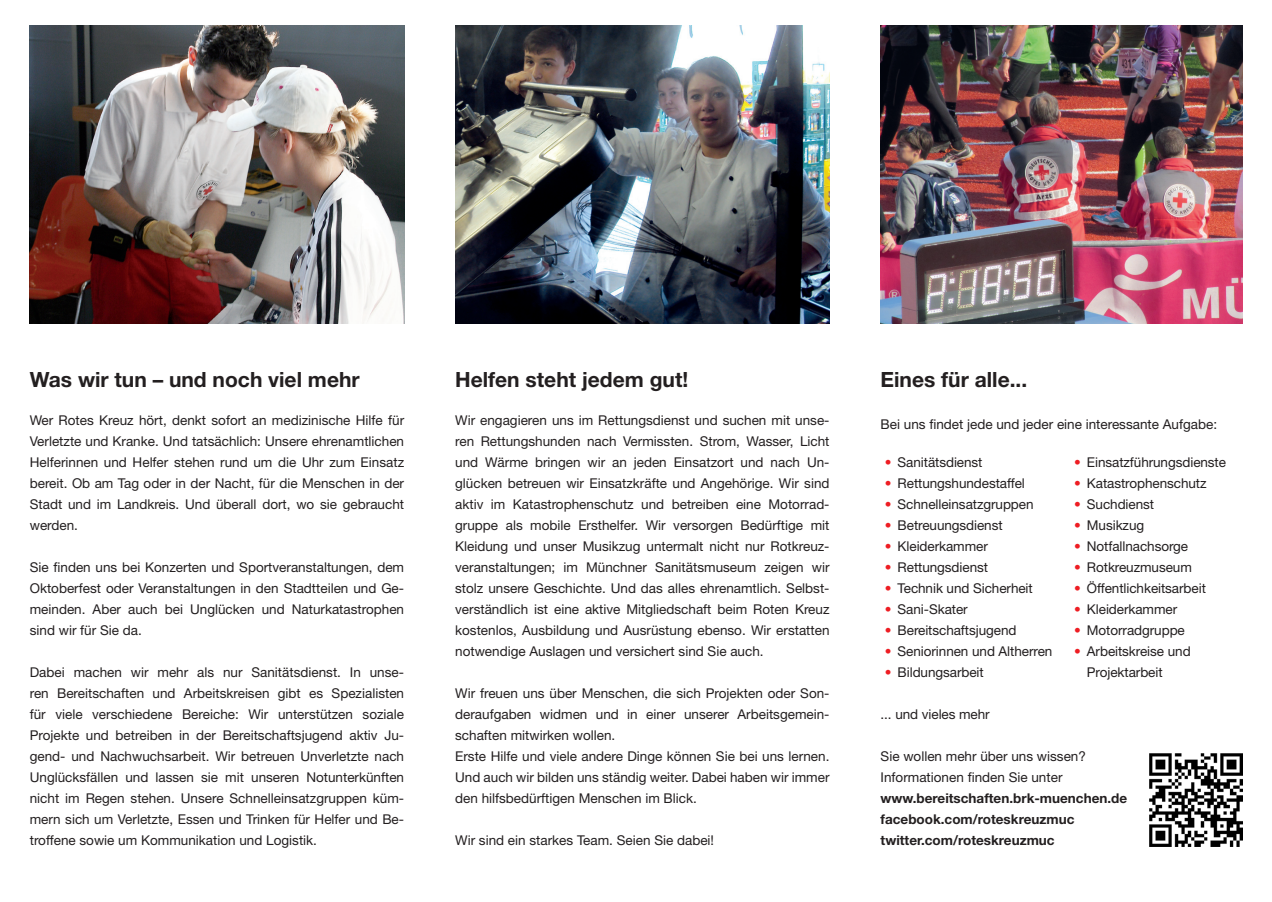
<style>
.page{position:relative;width:1272px;height:902px;background:#fff}
.page>*{position:absolute;margin:0;border:0;box-sizing:border-box;transform-origin:0 0}
._02_Head_2_-_14_pt{font:700 21px "Helvetica Neue LT";color:#231f20}
._02_Copy_-_9_pt{font:13.5px/21px "Helvetica Neue LT";letter-spacing:-.005em;color:#231f20;text-align:justify}
._02_Copy_-_9_pt-2{font:700 13.5px "Helvetica Neue LT";color:#231f20}
.s1{color:#ee1d23}
</style>
<div class="page">
<img style="left:30px;top:26px;width:374px;height:297px">
<img style="left:880px;top:26px;width:362px;height:297px">
<img style="left:455px;top:26px;width:374px;height:297px">
<img style="left:1149px;top:753px;width:93px;height:93px">
<p class="_02_Head_2_-_14_pt" style="left:30px;top:366px;width:331px">Was wir tun – und noch viel mehr</p>
<p class="_02_Head_2_-_14_pt" style="left:455px;top:366px;width:234px">Helfen steht jedem gut!</p>
<p class="_02_Head_2_-_14_pt" style="left:880px;top:366px;width:148px">Eines für alle...</p>
<p class="_02_Copy_-_9_pt" style="left:30px;top:409px;width:376px">Wer Rotes Kreuz hört, denkt sofort an medizinische Hilfe für Verletzte und Kranke. Und tatsächlich: Unsere ehrenamtlichen Helferinnen und Helfer stehen rund um die Uhr zum Einsatz bereit. Ob am Tag oder in der Nacht, für die Menschen in der Stadt und im Landkreis. Und überall dort, wo sie gebraucht werden.</p>
<p class="_02_Copy_-_9_pt" style="left:30px;top:556px;width:376px">Sie finden uns bei Konzerten und Sportveranstaltungen, dem Oktoberfest oder Veranstaltungen in den Stadtteilen und Ge&shy;meinden. Aber auch bei Unglücken und Naturkatastrophen sind wir für Sie da.</p>
<p class="_02_Copy_-_9_pt" style="left:30px;top:661px;width:376px">Dabei machen wir mehr als nur Sanitätsdienst. In unse&shy;ren Bereitschaften und Arbeitskreisen gibt es Spezialisten für viele verschiedene Bereiche: Wir unterstützen soziale Projekte und betreiben in der Bereitschaftsjugend aktiv Ju&shy;gend- und Nachwuchsarbeit. Wir betreuen Unverletzte nach Unglücksfällen und lassen sie mit unseren Notunterkünften nicht im Regen stehen. Unsere Schnelleinsatzgruppen küm&shy;mern sich um Verletzte, Essen und Trinken für Helfer und Be‑ troffene sowie um Kommunikation und Logistik.</p>
<p class="_02_Copy_-_9_pt" style="left:455px;top:409px;width:376px">Wir engagieren uns im Rettungsdienst und suchen mit unse&shy;ren Rettungshunden nach Vermissten. Strom, Wasser, Licht und Wärme bringen wir an jeden Einsatzort und nach Un&shy;glücken betreuen wir Einsatzkräfte und Angehörige. Wir sind aktiv im Katastrophenschutz und betreiben eine Motorrad&shy;gruppe als mobile Ersthelfer. Wir versorgen Bedürftige mit Kleidung und unser Musikzug untermalt nicht nur Rotkreuz&shy;veranstaltungen; im Münchner Sanitätsmuseum zeigen wir stolz unsere Geschichte. Und das alles ehrenamtlich. Selbst&shy;verständlich ist eine aktive Mitgliedschaft beim Roten Kreuz kostenlos, Ausbildung und Ausrüstung ebenso. Wir erstatten notwendige Auslagen und versichert sind Sie auch.</p>
<p class="_02_Copy_-_9_pt" style="left:455px;top:682px;width:376px">Wir freuen uns über Menschen, die sich Projekten oder Son&shy;deraufgaben widmen und in einer unserer Arbeitsgemein&shy;schaften mitwirken wollen.</p>
<p class="_02_Copy_-_9_pt" style="left:455px;top:745px;width:376px">Erste Hilfe und viele andere Dinge können Sie bei uns lernen.<br>Und auch wir bilden uns ständig weiter. Dabei haben wir immer den hilfsbedürftigen Menschen im Blick.</p>
<p class="_02_Copy_-_9_pt" style="left:455px;top:829px;width:260px">Wir sind ein starkes Team. Seien Sie dabei!</p>
<p class="_02_Copy_-_9_pt" style="left:880px;top:413px;width:338px">Bei uns findet jede und jeder eine interessante Aufgabe:</p>
<p class="_02_Copy_-_9_pt" style="left:884px;top:451px;width:99px"><span class="s1">•</span> Sanitätsdienst</p>
<p class="_02_Copy_-_9_pt" style="left:884px;top:472px;width:142px"><span class="s1">•</span> Rettungshundestaffel</p>
<p class="_02_Copy_-_9_pt" style="left:884px;top:493px;width:150px"><span class="s1">•</span> Schnelleinsatzgruppen</p>
<p class="_02_Copy_-_9_pt" style="left:884px;top:514px;width:119px"><span class="s1">•</span> Betreuungsdienst</p>
<p class="_02_Copy_-_9_pt" style="left:884px;top:535px;width:104px"><span class="s1">•</span> Kleiderkammer</p>
<p class="_02_Copy_-_9_pt" style="left:884px;top:556px;width:105px"><span class="s1">•</span> Rettungsdienst</p>
<p class="_02_Copy_-_9_pt" style="left:884px;top:577px;width:149px"><span class="s1">•</span> Technik und Sicherheit</p>
<p class="_02_Copy_-_9_pt" style="left:884px;top:598px;width:84px"><span class="s1">•</span> Sani-Skater</p>
<p class="_02_Copy_-_9_pt" style="left:884px;top:619px;width:133px"><span class="s1">•</span> Bereitschaftsjugend</p>
<p class="_02_Copy_-_9_pt" style="left:884px;top:640px;width:169px"><span class="s1">•</span> Seniorinnen und Altherren</p>
<p class="_02_Copy_-_9_pt" style="left:884px;top:661px;width:100px"><span class="s1">•</span> Bildungsarbeit</p>
<p class="_02_Copy_-_9_pt" style="left:1074px;top:451px;width:153px"><span class="s1">•</span> Einsatzführungsdienste</p>
<p class="_02_Copy_-_9_pt" style="left:1074px;top:472px;width:134px"><span class="s1">•</span> Katastrophenschutz</p>
<p class="_02_Copy_-_9_pt" style="left:1074px;top:493px;width:81px"><span class="s1">•</span> Suchdienst</p>
<p class="_02_Copy_-_9_pt" style="left:1074px;top:514px;width:72px"><span class="s1">•</span> Musikzug</p>
<p class="_02_Copy_-_9_pt" style="left:1074px;top:535px;width:115px"><span class="s1">•</span> Notfallnachsorge</p>
<p class="_02_Copy_-_9_pt" style="left:1074px;top:556px;width:119px"><span class="s1">•</span> Rotkreuzmuseum</p>
<p class="_02_Copy_-_9_pt" style="left:1074px;top:577px;width:133px"><span class="s1">•</span> Öffentlichkeitsarbeit</p>
<p class="_02_Copy_-_9_pt" style="left:1074px;top:598px;width:104px"><span class="s1">•</span> Kleiderkammer</p>
<p class="_02_Copy_-_9_pt" style="left:1074px;top:619px;width:112px"><span class="s1">•</span> Motorradgruppe</p>
<p class="_02_Copy_-_9_pt" style="left:1074px;top:640px;width:118px"><span class="s1">•</span> Arbeitskreise und</p>
<p class="_02_Copy_-_9_pt" style="left:1086px;top:661px;width:77px">Projektarbeit</p>
<p class="_02_Copy_-_9_pt" style="left:880px;top:703px;width:111px">... und vieles mehr</p>
<p class="_02_Copy_-_9_pt" style="left:880px;top:745px;width:207px">Sie wollen mehr über uns wissen?</p>
<p class="_02_Copy_-_9_pt" style="left:880px;top:766px;width:183px">Informationen finden Sie unter</p>
<p class="_02_Copy_-_9_pt-2" style="left:880px;top:789px;width:248px">www.bereitschaften.brk-muenchen.de</p>
<p class="_02_Copy_-_9_pt-2" style="left:880px;top:810px;width:195px">facebook.com/roteskreuzmuc</p>
<p class="_02_Copy_-_9_pt-2" style="left:880px;top:831px;width:175px">twitter.com/roteskreuzmuc</p>
</div>
